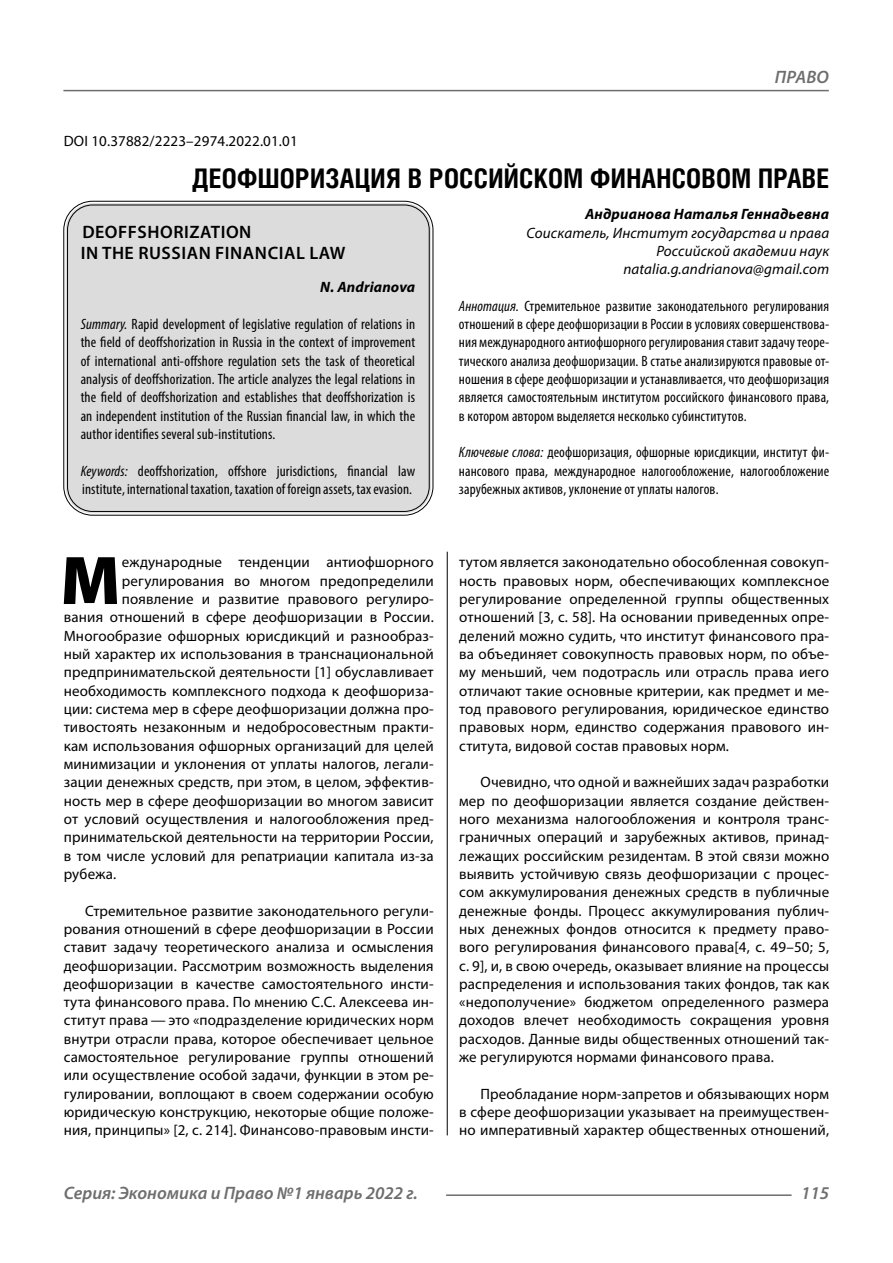
<style>
.page{position:relative;width:893px;height:1263px;background:#fff}
.page>*{position:absolute;margin:0;border:0;box-sizing:border-box;transform-origin:0 0}
.Bukvica{font:900 69.3px "Myriad Pro";color:#000}
.Header{font:700 27px "Helios Cond C";letter-spacing:.01em;color:#000}
.t1{font:italic 600 18px "Myriad Pro";color:#6e6e6e}
.Header-eng{font:600 18px/21.6px "Myriad Pro";letter-spacing:.03em;color:#000}
.Normal{font:15px/18.3px "Myriad Pro";letter-spacing:.01em;color:#000;text-align:justify}
.Bukvica-2{font:15px "Myriad Pro";letter-spacing:.01em;color:#000}
.Annotation-rus{font:condensed 15px/18.3px "Myriad Pro";letter-spacing:.01em;color:#000;text-align:justify}
.Annotation-eng{font:condensed 15px/18.3px "Myriad Pro";letter-spacing:.01em;color:#000;text-align:justify}
.Author-doc{font:italic 15px/18.3px "Myriad Pro";letter-spacing:.01em;color:#000;text-align:right}
.DOI{font:15px "Myriad Pro";letter-spacing:.01em;color:#000}
.Author-email{font:italic 15px "Myriad Pro";letter-spacing:.01em;color:#000}
.Author{font:italic 700 15px "Myriad Pro";letter-spacing:.01em;color:#000}
.Author-eng{font:italic 700 15px "Myriad Pro";letter-spacing:.01em;color:#000}
.s1{font-style:italic}
</style>
<div class="page">
<hr style="left:447px;top:549px;width:1px;height:586px;background:#000">
<div style="left:43px;top:531px;width:786px;height:21px;background:#fff"></div>
<div style="left:66px;top:203px;width:365px;height:310px;background:#dcdcdc;border-radius:27px"></div>
<div style="left:63px;top:201px;width:370px;height:315px;border:1px solid #000;border-radius:29px"></div>
<div style="left:67px;top:205px;width:363px;height:307px;border:1px solid #000;border-radius:25px"></div>
<hr style="left:63px;top:90px;width:766px;height:1px;background:#6e6e6e">
<hr style="left:446px;top:1194px;width:346px;height:2px;background:#6e6e6e">
<p class="t1" style="left:775px;top:66px;width:24px">Право</p>
<p class="DOI" style="left:64px;top:132px;width:235px">DOI 10.37882/2223–2974.2022.01.01</p>
<p class="Header" style="left:192px;top:162px;width:639px">ДЕОФШОРИЗАЦИЯ В РОССИЙСКОМ ФИНАНСОВОМ ПРАВЕ</p>
<p class="Author" style="left:585px;top:204px;width:245px">Андрианова Наталья Геннадьевна</p>
<p class="Author-doc" style="left:526px;top:223px;width:304px">Соискатель, Институт государства и права<br>Российской академии наук</p>
<p class="Author-email" style="left:623px;top:260px;width:207px">natalia.g.andrianova@gmail.com</p>
<p class="Annotation-rus" style="left:459px;top:296px;width:372px"><span class="s1">Аннотация.</span> Стремительное развитие законодательного регулирования отношений в сфере деофшоризации в России в условиях совершенствова&shy;ния международного антиофшорного регулирования ставит задачу теоре&shy;тического анализа деофшоризации. В статье анализируются правовые от&shy;ношения в сфере деофшоризации и устанавливается, что деофшоризация является самостоятельным институтом российского финансового права, в котором автором выделяется несколько субинститутов.</p>
<p class="Annotation-rus" style="left:459px;top:443px;width:372px"><span class="s1">Ключевые слова:</span> деофшоризация, офшорные юрисдикции, институт фи&shy;нансового права, международное налогообложение, налогообложение зарубежных активов, уклонение от уплаты налогов.</p>
<p class="Header-eng" style="left:81px;top:220px;width:266px">DEOFFSHORIZATION<br>IN THE RUSSIAN FINANCIAL LAW</p>
<p class="Author-eng" style="left:320px;top:278px;width:96px">N. Andrianova</p>
<p class="Annotation-eng" style="left:81px;top:315px;width:336px"><span class="s1">Summary.</span> Rapid development of legislative regulation of relations in the field of deoffshorization in Russia in the context of improvement of international anti-offshore regulation sets the task of theoretical analysis of deoffshorization. The article analyzes the legal relations in the field of deoffshorization and establishes that deoffshorization is an independent institution of the Russian financial law, in which the author identifies several sub-institutions.</p>
<p class="Annotation-eng" style="left:81px;top:461px;width:336px"><span class="s1">Keywords:</span> deoffshorization, offshore jurisdictions, financial law institute, international taxation, taxation of foreign assets, tax evasion.</p>
<p class="Bukvica" style="left:60px;top:534px;width:62px">М</p>
<p class="Bukvica-2" style="left:122px;top:553px;width:313px">еждународные тенденции антиофшорного</p>
<p class="Bukvica-2" style="left:122px;top:571px;width:313px">регулирования во многом предопределили</p>
<p class="Bukvica-2" style="left:122px;top:590px;width:313px">появление и развитие правового регулиро-</p>
<p class="Bukvica-2" style="left:64px;top:608px;width:370px">вания отношений в сфере деофшоризации в России.</p>
<p class="Bukvica-2" style="left:64px;top:626px;width:371px">Многообразие офшорных юрисдикций и разнообраз-</p>
<p class="Bukvica-2" style="left:64px;top:645px;width:371px">ный характер их использования в транснациональной</p>
<p class="Bukvica-2" style="left:64px;top:663px;width:371px">предпринимательской деятельности [1] обуславливает</p>
<p class="Bukvica-2" style="left:64px;top:681px;width:371px">необходимость комплексного подхода к деофшориза-</p>
<p class="Bukvica-2" style="left:64px;top:700px;width:371px">ции: система мер в сфере деофшоризации должна про-</p>
<p class="Bukvica-2" style="left:64px;top:718px;width:371px">тивостоять незаконным и недобросовестным практи-</p>
<p class="Bukvica-2" style="left:64px;top:736px;width:371px">кам использования офшорных организаций для целей</p>
<p class="Bukvica-2" style="left:64px;top:755px;width:371px">минимизации и уклонения от уплаты налогов, легали-</p>
<p class="Bukvica-2" style="left:64px;top:773px;width:371px">зации денежных средств, при этом, в целом, эффектив-</p>
<p class="Bukvica-2" style="left:64px;top:791px;width:371px">ность мер в сфере деофшоризации во многом зависит</p>
<p class="Bukvica-2" style="left:64px;top:810px;width:371px">от условий осуществления и налогообложения пред-</p>
<p class="Bukvica-2" style="left:64px;top:828px;width:371px">принимательской деятельности на территории России,</p>
<p class="Bukvica-2" style="left:64px;top:846px;width:371px">в том числе условий для репатриации капитала из-за</p>
<p class="Bukvica-2" style="left:64px;top:864px;width:53px">рубежа.</p>
<p class="Normal" style="left:64px;top:901px;width:371px;text-indent:21px">Стремительное развитие законодательного регули&shy;рования отношений в сфере деофшоризации в России ставит задачу теоретического анализа и осмысления деофшоризации. Рассмотрим возможность выделения деофшоризации в качестве самостоятельного инсти&shy;тута финансового права. По мнению С.С. Алексеева ин&shy;ститут права — это «подразделение юридических норм внутри отрасли права, которое обеспечивает цельное самостоятельное регулирование группы отношений или осуществление особой задачи, функции в этом ре&shy;гулировании, воплощают в своем содержании особую юридическую конструкцию, некоторые общие положе&shy;ния, принципы» [2, с. 214]. Финансово-правовым инсти-</p>
<p class="Normal" style="left:459px;top:553px;width:371px">тутом является законодательно обособленная совокуп&shy;ность правовых норм, обеспечивающих комплексное регулирование определенной группы общественных отношений [3, c. 58]. На основании приведенных опре&shy;делений можно судить, что институт финансового пра&shy;ва объединяет совокупность правовых норм, по объе&shy;му меньший, чем подотрасль или отрасль права иего отличают такие основные критерии, как предмет и ме&shy;тод правового регулирования, юридическое единство правовых норм, единство содержания правового ин&shy;ститута, видовой состав правовых норм.</p>
<p class="Normal" style="left:459px;top:773px;width:371px;text-indent:21px">Очевидно, что одной и важнейших задач разработки мер по деофшоризации является создание действен&shy;ного механизма налогообложения и контроля транс&shy;граничных операций и зарубежных активов, принад&shy;лежащих российским резидентам. В этой связи можно выявить устойчивую связь деофшоризации с процес&shy;сом аккумулирования денежных средств в публичные денежные фонды. Процесс аккумулирования публич&shy;ных денежных фондов относится к предмету право&shy;вого регулирования финансового права[4, c. 49–50; 5, с. 9], и, в свою очередь, оказывает влияние на процессы распределения и использования таких фондов, так как «недополучение» бюджетом определенного размера доходов влечет необходимость сокращения уровня расходов. Данные виды общественных отношений так&shy;же регулируются нормами финансового права.</p>
<p class="Normal" style="left:459px;top:1084px;width:371px;text-indent:21px">Преобладание норм-запретов и обязывающих норм в сфере деофшоризации указывает на преимуществен&shy;но императивный характер общественных отношений,</p>
<p class="t1" style="left:64px;top:1182px;width:356px">Серия: Экономика и Право №1 январь 2022 г.</p>
<p class="t1" style="left:801px;top:1182px;width:30px">115</p>
</div>
